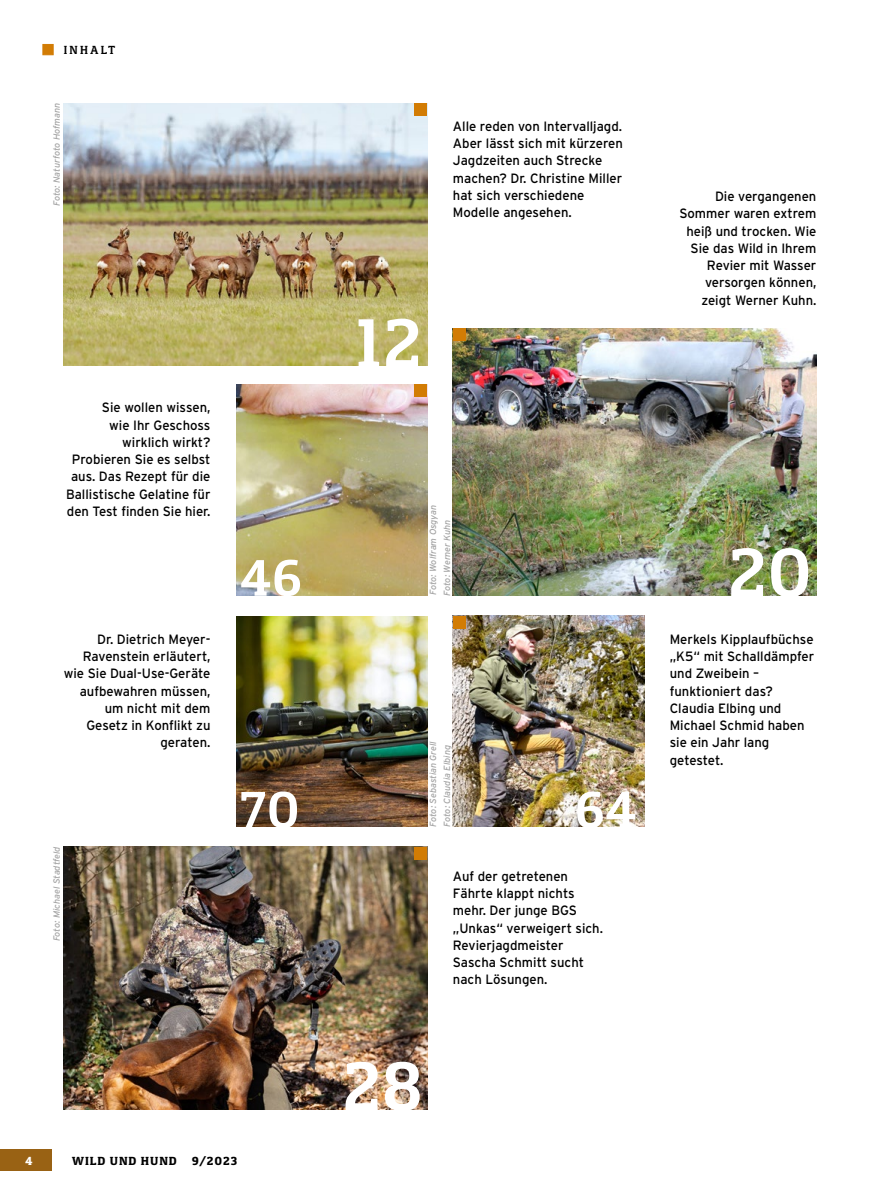
<style>
.page{position:relative;width:893px;height:1191px;background:#fff}
.page>*{position:absolute;margin:0;border:0;box-sizing:border-box;transform-origin:0 0}
.Inhalt__Seitenzahl{font:700 70.5px "Foral Pro";color:#fff}
.Inhalt__Seitenzahl-2{font:700 52.5px "Foral Pro";color:#fff}
.Bildunterschrift_lin{font:13.5px/17.2px "Parey Interstate";color:#000}
.Bildunterschrift_rec{font:13.5px/17.2px "Parey Interstate";color:#000;text-align:right}
.t1{font:800 12px "Foral Pro";letter-spacing:.075em;color:#000}
.Rubrikenkopf{font:700 12px "Foral Pro";letter-spacing:.2em;color:#000}
.t2{font:800 12px "Foral Pro";color:#fff}
.Fotonachweis{font:italic 9px "Parey Interstate";color:#a4a4a4}
</style>
<div class="page">
<img style="left:64px;top:103px;width:363px;height:263px">
<img style="left:236px;top:384px;width:191px;height:211px">
<img style="left:236px;top:616px;width:191px;height:211px">
<img style="left:453px;top:616px;width:191px;height:211px">
<img style="left:453px;top:329px;width:363px;height:266px">
<img style="left:64px;top:846px;width:363px;height:263px">
<div style="left:415px;top:103px;width:12px;height:13px;background:#d27c04"></div>
<div style="left:415px;top:384px;width:12px;height:13px;background:#d27c04"></div>
<div style="left:415px;top:846px;width:12px;height:13px;background:#d27c04"></div>
<div style="left:453px;top:328px;width:13px;height:13px;background:#d27c04"></div>
<div style="left:453px;top:616px;width:13px;height:12px;background:#d27c04"></div>
<div style="left:0;top:1149px;width:51px;height:21px;background:#996214"></div>
<svg style="left:42px;top:44px;width:12px;height:12px"></svg>
<p class="Rubrikenkopf" style="left:64px;top:43px;width:53px">INHALT</p>
<p class="Fotonachweis" style="left:52px;top:206px;width:104px;rotate:-90deg">Foto: Naturfoto Hofmann</p>
<p class="Bildunterschrift_rec" style="left:66px;top:399px;width:146px">Sie wollen wissen,<br>wie Ihr Geschoss wirklich wirkt?<br>Probieren Sie es selbst aus. Das Rezept für die<br>Ballistische Gelatine für den Test finden Sie hier.</p>
<p class="Bildunterschrift_rec" style="left:64px;top:630px;width:148px">Dr. Dietrich Meyer-<br>Ravenstein erläutert, wie Sie Dual-Use-Geräte aufbewahren müssen, um nicht mit dem<br>Gesetz in Konflikt zu geraten.</p>
<p class="Fotonachweis" style="left:52px;top:941px;width:96px;rotate:-90deg">Foto: Michael Stadtfeld</p>
<p class="Bildunterschrift_lin" style="left:453px;top:117px;width:172px">Alle reden von Intervalljagd.<br>Aber lässt sich mit kürzeren<br>Jagdzeiten auch Strecke machen? Dr. Christine Miller hat sich verschiedene<br>Modelle angesehen.</p>
<p class="Inhalt__Seitenzahl" style="left:354px;top:300px;width:70px">12</p>
<p class="Bildunterschrift_rec" style="left:679px;top:188px;width:139px">Die vergangenen<br>Sommer waren extrem heiß und trocken. Wie<br>Sie das Wild in Ihrem<br>Revier mit Wasser versorgen können, zeigt Werner Kuhn.</p>
<p class="Fotonachweis" style="left:428px;top:594px;width:91px;rotate:-90deg">Foto: Wolfram Osgyan</p>
<p class="Fotonachweis" style="left:442px;top:595px;width:78px;rotate:-90deg">Foto: Werner Kuhn</p>
<p class="Inhalt__Seitenzahl-2" style="left:240px;top:546px;width:64px">46</p>
<p class="Inhalt__Seitenzahl" style="left:728px;top:530px;width:85px">20</p>
<p class="Inhalt__Seitenzahl-2" style="left:240px;top:778px;width:62px">70</p>
<p class="Fotonachweis" style="left:428px;top:826px;width:87px;rotate:-90deg">Foto: Sebastian Grell</p>
<p class="Fotonachweis" style="left:442px;top:826px;width:83px;rotate:-90deg">Foto: Claudia Elbing</p>
<p class="Inhalt__Seitenzahl-2" style="left:574px;top:778px;width:64px">64</p>
<p class="Bildunterschrift_lin" style="left:453px;top:867px;width:152px">Auf der getretenen<br>Fährte klappt nichts mehr. Der junge BGS „Unkas“ verweigert sich.<br>Revierjagdmeister<br>Sascha Schmitt sucht nach Lösungen.</p>
<p class="Inhalt__Seitenzahl" style="left:343px;top:1043px;width:82px">28</p>
<p class="Bildunterschrift_lin" style="left:670px;top:630px;width:146px">Merkels Kipplaufbüchse „K5“ mit Schalldämpfer und Zweibein – funktioniert das?<br>Claudia Elbing und<br>Michael Schmid haben sie ein Jahr lang getestet.</p>
<p class="t2" style="left:25px;top:1154px;width:9px">4</p>
<p class="t1" style="left:72px;top:1153px;width:106px">WILD UND HUND</p>
<p class="t1" style="left:192px;top:1153px;width:47px">9/2023</p>
</div>
